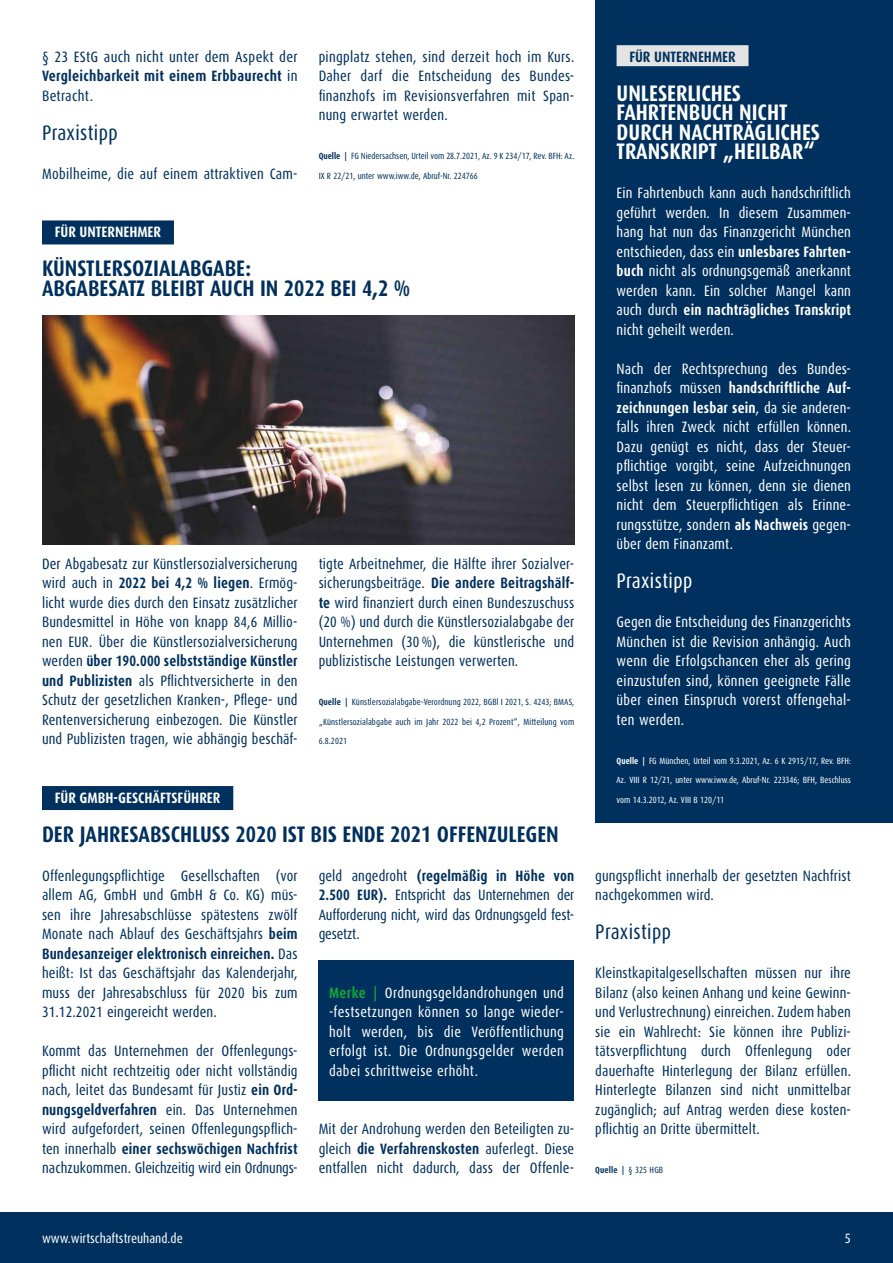
<style>
.page{position:relative;width:893px;height:1263px;background:#fff}
.page>*{position:absolute;margin:0;border:0;box-sizing:border-box;transform-origin:0 0}
.t1{font:700 22.5px/19.5px "Dax Condensed";color:#00305d}
.t2{font:700 22.5px/19.5px "Dax Condensed";color:#fff}
.t3{font:21px "Dax Condensed";letter-spacing:.02em;color:#00305d}
.t4{font:21px "Dax Condensed";letter-spacing:.02em;color:#fff}
.t5{font:15px/19.5px "Dax Condensed";letter-spacing:.01em;color:#00305d;text-align:justify}
.t6{font:15px/19.5px "Dax Condensed";letter-spacing:.01em;color:#fff;text-align:justify}
.t7{font:700 15px "Dax Condensed";color:#fff}
.t8{font:700 15px "Dax Condensed";color:#00305d}
.t9{font:13.5px "Dax Condensed";color:#fff}
.t10{font:9px/19.5px "Dax Condensed";color:#00305d}
.t11{font:9px/19.5px "Dax Condensed";color:#fff}
.t12{font:700 9px "Dax Condensed";letter-spacing:.01em;color:#00305d}
.s1{font-weight:700}
.s2{font-weight:400}
.s3{font-weight:700;color:#13a538}
</style>
<div class="page">
<div style="left:0;top:1212px;width:893px;height:51px;background:#00305d"></div>
<div style="left:42px;top:220px;width:132px;height:24px;background:#00305d"></div>
<img style="left:42px;top:315px;width:532px;height:229px">
<div style="left:595px;top:0;width:298px;height:822px;background:#00305d"></div>
<div style="left:617px;top:45px;width:131px;height:21px;background:#e3e3e3"></div>
<div style="left:42px;top:786px;width:191px;height:24px;background:#00305d"></div>
<div style="left:319px;top:960px;width:255px;height:141px;background:#00305d"></div>
<p class="t5" style="left:42px;top:47px;width:257px">§ 23 EStG auch nicht unter dem Aspekt der <span class="s1">Vergleichbarkeit mit einem Erbbaurecht</span> in Betracht.</p>
<h2 class="t3" style="left:42px;top:121px;width:77px">Praxistipp</h2>
<p class="t5" style="left:42px;top:164px;width:257px">Mobilheime, die auf einem attraktiven Cam-</p>
<p class="t5" style="left:319px;top:47px;width:257px">pingplatz stehen, sind derzeit hoch im Kurs.<br>Daher darf die Entscheidung des Bundes&shy;finanzhofs im Revisionsverfahren mit Span&shy;nung erwartet werden.</p>
<p class="t10" style="left:319px;top:146px;width:257px"><span class="s1">Quelle |</span> FG Niedersachsen, Urteil vom 28.7.2021, Az. 9 K 234/17, Rev. BFH: Az.<br>IX R 22/21, unter www.iww.de, Abruf-Nr. 224766</p>
<p class="t7" style="left:55px;top:224px;width:108px">FÜR UNTERNEHMER</p>
<h1 class="t1" style="left:42px;top:259px;width:370px">KÜNSTLERSOZIALABGABE:<br>ABGABESATZ BLEIBT AUCH IN 2022 BEI 4,2 %</h1>
<p class="t5" style="left:42px;top:554px;width:257px">Der Abgabesatz zur Künstlersozialversicherung wird auch in <span class="s1">2022 bei 4,2 % liegen</span>. Ermög&shy;licht wurde dies durch den Einsatz zusätzlicher Bundesmittel in Höhe von knapp 84,6 Millio&shy;nen EUR. Über die Künstlersozialversicherung werden <span class="s1">über 190.000 selbstständige Künstler und Publizisten</span> als Pflichtversicherte in den Schutz der gesetzlichen Kranken-, Pflege- und Rentenversicherung einbezogen. Die Künstler und Publizisten tragen, wie abhängig beschäf-</p>
<p class="t5" style="left:319px;top:554px;width:257px">tigte Arbeitnehmer, die Hälfte ihrer Sozialver&shy;sicherungsbeiträge. <span class="s1">Die andere Beitragshälf&shy;te</span> wird finanziert durch einen Bundeszuschuss (20 %) und durch die Künstlersozialabgabe der Unternehmen (30 %), die künstlerische und publizistische Leistungen verwerten.</p>
<p class="t10" style="left:319px;top:692px;width:257px;text-align:justify"><span class="s1">Quelle |</span> Künstlersozialabgabe-Verordnung 2022, BGBl I 2021, S. 4243; BMAS, „Künstlersozialabgabe auch im Jahr 2022 bei 4,2 Prozent“, Mitteilung vom 6.8.2021</p>
<p class="t8" style="left:629px;top:48px;width:108px">FÜR UNTERNEHMER</p>
<h1 class="t2" style="left:617px;top:83px;width:205px">UNLESERLICHES<br>FAHRTENBUCH NICHT<br>DURCH NACHTRÄGLICHES<br>TRANSKRIPT „HEILBAR“</h1>
<p class="t6" style="left:617px;top:183px;width:236px">Ein Fahrtenbuch kann auch handschriftlich geführt werden. In diesem Zusammen&shy;hang hat nun das Finanzgericht München entschieden, dass ein <span class="s1">unlesbares Fahrten&shy;buch</span> nicht als ordnungsgemäß anerkannt werden kann. Ein solcher Mangel kann auch durch <span class="s1">ein nachträgliches Transkript </span>nicht geheilt werden.</p>
<p class="t6" style="left:617px;top:359px;width:236px">Nach der Rechtsprechung des Bundes&shy;finanzhofs müssen <span class="s1">handschriftliche Auf&shy;zeichnungen lesbar sein</span>, da sie anderen&shy;falls ihren Zweck nicht erfüllen können.<br>Dazu genügt es nicht, dass der Steuer&shy;pflichtige vorgibt, seine Aufzeichnungen selbst lesen zu können, denn sie dienen nicht dem Steuerpflichtigen als Erinne&shy;rungsstütze, sondern <span class="s1">als Nachweis</span> gegen&shy;über dem Finanzamt.</p>
<h2 class="t4" style="left:617px;top:569px;width:77px">Praxistipp</h2>
<p class="t6" style="left:617px;top:612px;width:236px">Gegen die Entscheidung des Finanzgerichts München ist die Revision anhängig. Auch wenn die Erfolgschancen eher als gering einzustufen sind, können geeignete Fälle über einen Einspruch vorerst offengehal&shy;ten werden.</p>
<p class="t11" style="left:617px;top:751px;width:236px"><span class="s1">Quelle |</span> FG München, Urteil vom 9.3.2021, Az. 6 K 2915/17, Rev. BFH:<br>Az. VIII R 12/21, unter www.iww.de, Abruf-Nr. 223346; BFH, Beschluss</p>
<p class="t7" style="left:55px;top:789px;width:167px">FÜR GMBH-GESCHÄFTSFÜHRER</p>
<p class="t11" style="left:617px;top:790px;width:109px">vom 14.3.2012, Az. VIII B 120/11</p>
<h1 class="t1" style="left:42px;top:824px;width:518px">DER JAHRESABSCHLUSS 2020 IST BIS ENDE 2021 OFFENZULEGEN</h1>
<p class="t5" style="left:42px;top:866px;width:257px">Offenlegungspflichtige Gesellschaften (vor allem AG, GmbH und GmbH &amp; Co. KG) müs&shy;sen ihre Jahresabschlüsse spätestens zwölf Monate nach Ablauf des Geschäftsjahrs <span class="s1">beim Bundesanzeiger elektronisch einreichen.</span> Das heißt: Ist das Geschäftsjahr das Kalenderjahr, muss der Jahresabschluss für 2020 bis zum 31.12.2021 eingereicht werden.</p>
<p class="t5" style="left:42px;top:1041px;width:257px">Kommt das Unternehmen der Offenlegungs&shy;pflicht nicht rechtzeitig oder nicht vollständig nach, leitet das Bundesamt für Justiz <span class="s1">ein Ord&shy;nungsgeldverfahren</span> ein. Das Unternehmen wird aufgefordert, seinen Offenlegungspflich&shy;ten innerhalb <span class="s1">einer sechswöchigen Nachfrist </span>nachzukommen. Gleichzeitig wird ein Ordnungs-</p>
<p class="t5" style="left:319px;top:866px;width:257px">geld angedroht <span class="s1">(regelmäßig in Höhe von 2.500 EUR).</span> Entspricht das Unternehmen der Aufforderung nicht, wird das Ordnungsgeld fest&shy;gesetzt.</p>
<p class="t5" style="left:595px;top:866px;width:257px">gungspflicht innerhalb der gesetzten Nachfrist nachgekommen wird.</p>
<h2 class="t3" style="left:595px;top:920px;width:77px">Praxistipp</h2>
<p class="t5" style="left:595px;top:963px;width:257px">Kleinstkapitalgesellschaften müssen nur ihre Bilanz (also keinen Anhang und keine Gewinn&shy;und Verlustrechnung) einreichen. Zudem haben sie ein Wahlrecht: Sie können ihre Publizi&shy;tätsverpflichtung durch Offenlegung oder dauerhafte Hinterlegung der Bilanz erfüllen.<br>Hinterlegte Bilanzen sind nicht unmittelbar zugänglich; auf Antrag werden diese kosten&shy;pflichtig an Dritte übermittelt.</p>
<p class="t12" style="left:595px;top:1165px;width:69px">Quelle | <span class="s2">§ 325 HGB</span></p>
<p class="t6" style="left:329px;top:983px;width:236px"><span class="s3">Merke |</span> Ordnungsgeldandrohungen und -festsetzungen können so lange wieder&shy;holt werden, bis die Veröffentlichung erfolgt ist. Die Ordnungsgelder werden dabei schrittweise erhöht.</p>
<p class="t5" style="left:319px;top:1119px;width:257px">Mit der Androhung werden den Beteiligten zu&shy;gleich <span class="s1">die Verfahrenskosten</span> auferlegt. Diese entfallen nicht dadurch, dass der Offenle-</p>
<p class="t9" style="left:42px;top:1231px;width:142px">www.wirtschaftstreuhand.de</p>
<p class="t9" style="left:845px;top:1231px;width:8px">5</p>
</div>
